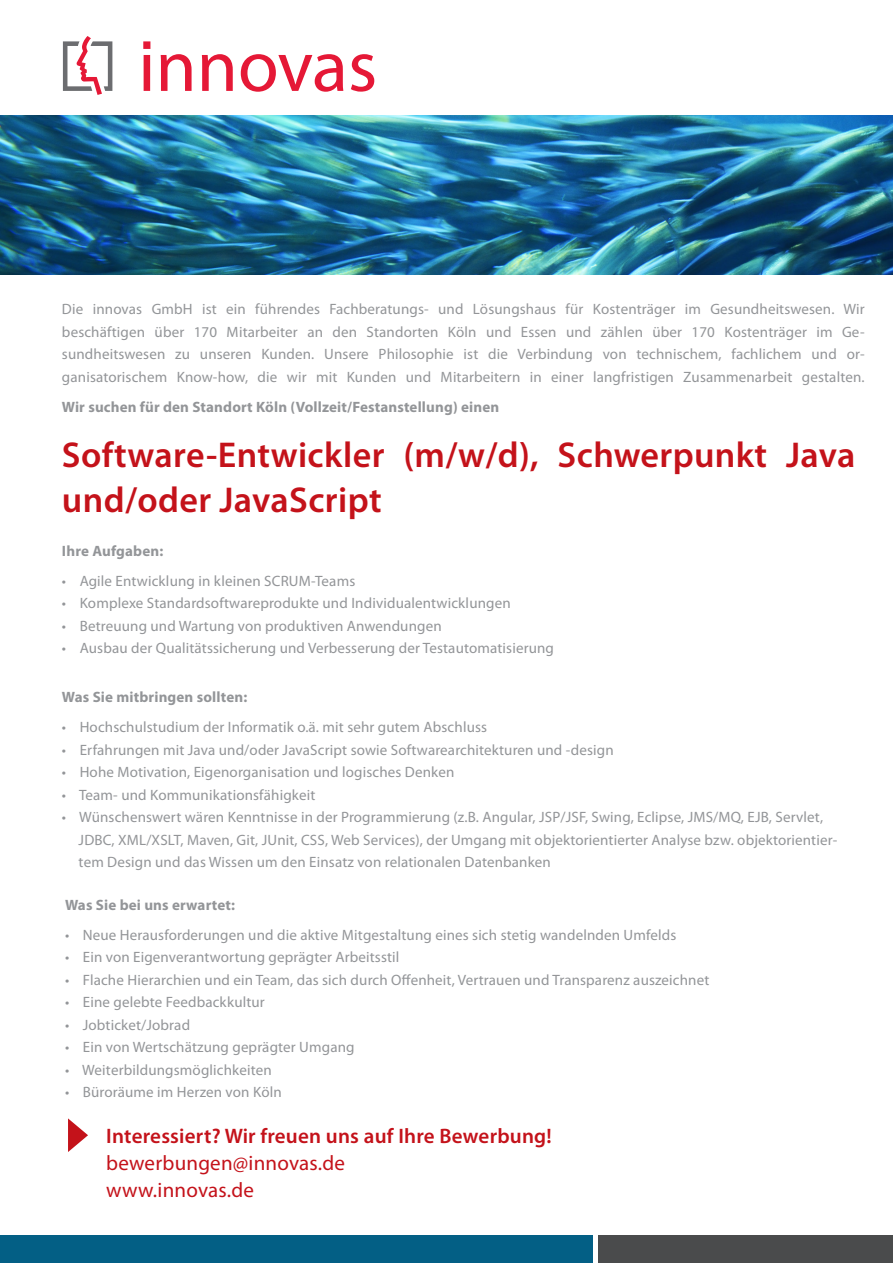
<style>
.page{position:relative;width:893px;height:1263px;background:#fff}
.page>*{position:absolute;margin:0;border:0;box-sizing:border-box;transform-origin:0 0}
.t1{font:600 36px/45px "Myriad Pro";letter-spacing:.01em;color:#c4121a}
.t2{font:600 21px "Myriad Pro";letter-spacing:.01em;color:#c4121a}
.t3{font:21px "Myriad Pro";letter-spacing:.01em;color:#c4121a}
.t4{font:15px/22.5px "Myriad Pro";letter-spacing:.01em;color:#939598;text-align:justify}
.t5{font:700 15px "Myriad Pro";letter-spacing:.01em;color:#939598}
</style>
<div class="page">
<svg style="left:68px;top:1118px;width:20px;height:34px"></svg>
<div style="left:0;top:1235px;width:593px;height:28px;background:#035f85"></div>
<div style="left:599px;top:1235px;width:294px;height:28px;background:#4a4b4c"></div>
<svg style="left:63px;top:36px;width:49px;height:59px"></svg>
<svg style="left:161px;top:54px;width:31px;height:37px"></svg>
<svg style="left:202px;top:54px;width:31px;height:37px"></svg>
<svg style="left:241px;top:54px;width:102px;height:38px"></svg>
<svg style="left:351px;top:54px;width:23px;height:38px"></svg>
<svg style="left:143px;top:41px;width:7px;height:50px"></svg>
<img style="left:0;top:116px;width:893px;height:158px">
<p class="t4" style="left:62px;top:298px;width:804px">Die innovas GmbH ist ein führendes Fachberatungs- und Lösungshaus für Kostenträger im Gesundheitswesen. Wir beschäftigen über 170 Mitarbeiter an den Standorten Köln und Essen und zählen über 170 Kostenträger im Ge&shy;sundheitswesen zu unseren Kunden. Unsere Philosophie ist die Verbindung von technischem, fachlichem und or&shy;ganisatorischem Know-how, die wir mit Kunden und Mitarbeitern in einer langfristigen Zusammenarbeit gestalten.</p>
<p class="t5" style="left:62px;top:397px;width:439px">Wir suchen für den Standort Köln (Vollzeit/Festanstellung) einen</p>
<p class="t1" style="left:62px;top:432px;width:795px">Software-Entwickler (m/w/d), Schwerpunkt Java und/oder JavaScript</p>
<p class="t5" style="left:62px;top:541px;width:103px">Ihre Aufgaben:</p>
<p class="t4" style="left:62px;top:569px;width:295px">• Agile Entwicklung in kleinen SCRUM-Teams</p>
<p class="t4" style="left:62px;top:591px;width:450px">• Komplexe Standardsoftwareprodukte und Individualentwicklungen</p>
<p class="t4" style="left:62px;top:614px;width:381px">• Betreuung und Wartung von produktiven Anwendungen</p>
<p class="t4" style="left:62px;top:636px;width:493px">• Ausbau der Qualitätssicherung und Verbesserung der Testautomatisierung</p>
<p class="t5" style="left:62px;top:687px;width:187px">Was Sie mitbringen sollten:</p>
<p class="t4" style="left:62px;top:716px;width:427px">• Hochschulstudium der Informatik o.ä. mit sehr gutem Abschluss</p>
<p class="t4" style="left:62px;top:738px;width:553px">• Erfahrungen mit Java und/oder JavaScript sowie Softwarearchitekturen und -design</p>
<p class="t4" style="left:62px;top:761px;width:394px">• Hohe Motivation, Eigenorganisation und logisches Denken</p>
<p class="t4" style="left:62px;top:783px;width:255px">• Team- und Kommunikationsfähigkeit</p>
<p class="t4" style="left:62px;top:806px;width:763px">• Wünschenswert wären Kenntnisse in der Programmierung (z.B. Angular, JSP/JSF, Swing, Eclipse, JMS/MQ, EJB, Servlet,</p>
<p class="t4" style="left:79px;top:828px;width:760px">JDBC, XML/XSLT, Maven, Git, JUnit, CSS, Web Services), der Umgang mit objektorientierter Analyse bzw. objektorientier-</p>
<p class="t4" style="left:79px;top:851px;width:474px">tem Design und das Wissen um den Einsatz von relationalen Datenbanken</p>
<p class="t5" style="left:65px;top:895px;width:171px">Was Sie bei uns erwartet:</p>
<p class="t4" style="left:65px;top:923px;width:613px">• Neue Herausforderungen und die aktive Mitgestaltung eines sich stetig wandelnden Umfelds</p>
<p class="t4" style="left:65px;top:946px;width:336px">• Ein von Eigenverantwortung geprägter Arbeitsstil</p>
<p class="t4" style="left:65px;top:968px;width:646px">• Flache Hierarchien und ein Team, das sich durch Offenheit, Vertrauen und Transparenz auszeichnet</p>
<p class="t4" style="left:65px;top:991px;width:201px">• Eine gelebte Feedbackkultur</p>
<p class="t4" style="left:65px;top:1013px;width:126px">• Jobticket/Jobrad</p>
<p class="t4" style="left:65px;top:1036px;width:291px">• Ein von Wertschätzung geprägter Umgang</p>
<p class="t4" style="left:65px;top:1058px;width:208px">• Weiterbildungsmöglichkeiten</p>
<p class="t4" style="left:65px;top:1081px;width:218px">• Büroräume im Herzen von Köln</p>
<p class="t2" style="left:106px;top:1122px;width:447px">Interessiert? Wir freuen uns auf Ihre Bewerbung!</p>
<p class="t3" style="left:106px;top:1150px;width:240px">bewerbungen@innovas.de</p>
<p class="t3" style="left:106px;top:1177px;width:149px">www.innovas.de</p>
</div>
